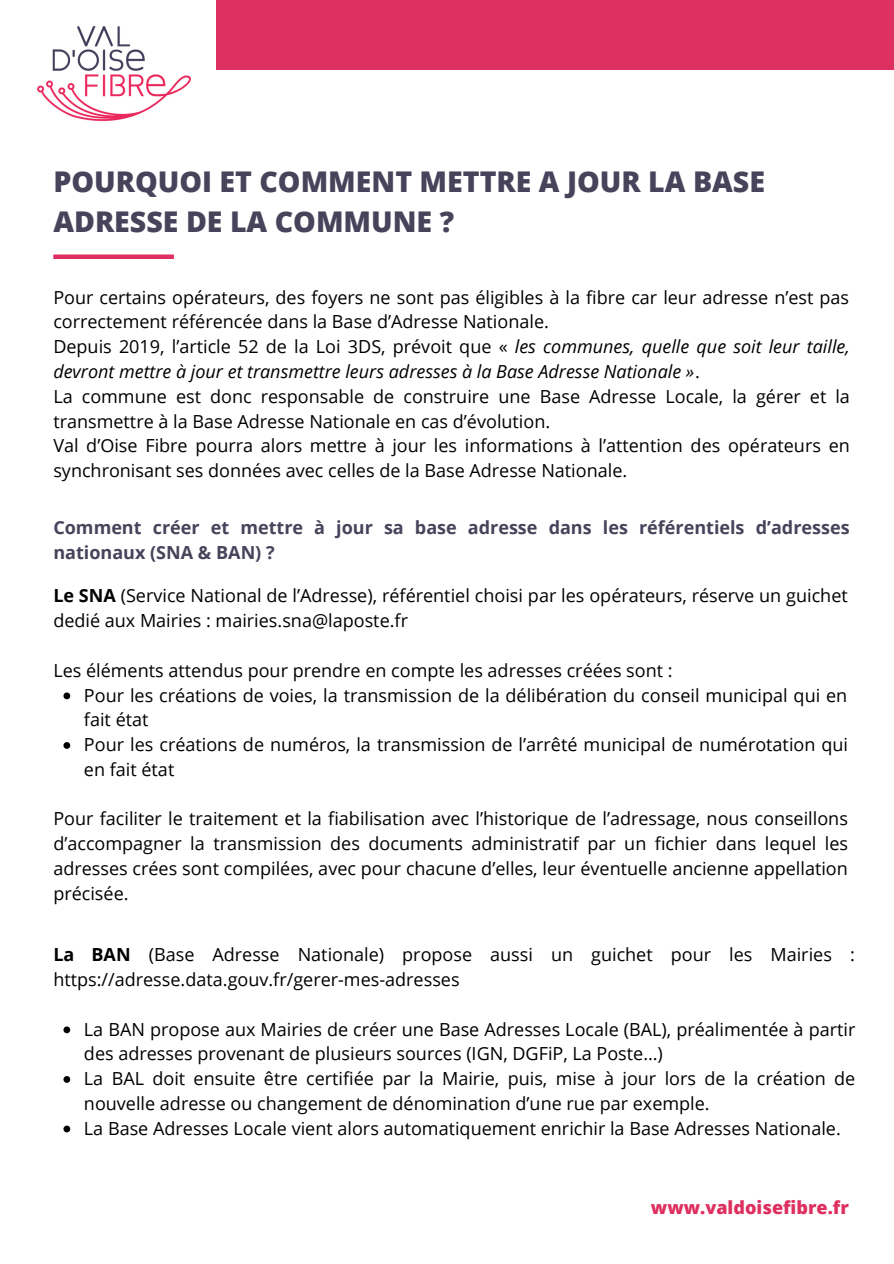
<style>
.page{position:relative;width:894px;height:1264px;background:#fff}
.page>*{position:absolute;margin:0;border:0;box-sizing:border-box;transform-origin:0 0}
.t1{font:800 28.5px/39.5px "Open Sans";color:#46435a}
.t2{font:18px/24.8px "Open Sans";color:#000}
.t3{font:700 18px/24.8px "Open Sans";color:#46435a}
.t4{font:800 18px "Open Sans";color:#de3060}
.s1{font-style:italic}
.s2{font-weight:700}
</style>
<div class="page">
<div style="left:216px;top:0;width:677px;height:69px;background:#de3060"></div>
<img style="left:37px;top:26px;width:154px;height:96px">
<svg style="left:63px;top:692px;width:7px;height:7px"></svg>
<svg style="left:63px;top:742px;width:7px;height:6px"></svg>
<svg style="left:63px;top:1026px;width:7px;height:7px"></svg>
<svg style="left:63px;top:1076px;width:7px;height:6px"></svg>
<svg style="left:63px;top:1125px;width:7px;height:7px"></svg>
<div style="left:53px;top:254px;width:121px;height:5px;background:#de3060"></div>
<h1 class="t1" style="left:53px;top:161px;width:713px">POURQUOI ET COMMENT METTRE A JOUR LA BASE<br>ADRESSE DE LA COMMUNE ?</h1>
<p class="t2" style="left:53px;top:284px;width:797px">Pour certains opérateurs, des foyers ne sont pas éligibles à la fibre car leur adresse n’est pas correctement référencée dans la Base d’Adresse Nationale.<br>Depuis 2019, l’article 52 de la Loi 3DS, prévoit que « <span class="s1">les communes, quelle que soit leur taille, devront mettre à jour et transmettre leurs adresses à la Base Adresse Nationale »</span>.<br>La commune est donc responsable de construire une Base Adresse Locale, la gérer et la transmettre à la Base Adresse Nationale en cas d’évolution.<br>Val d’Oise Fibre pourra alors mettre à jour les informations à l’attention des opérateurs en synchronisant ses données avec celles de la Base Adresse Nationale.</p>
<p class="t3" style="left:53px;top:515px;width:797px">Comment créer et mettre à jour sa base adresse dans les référentiels d’adresses nationaux (SNA &amp; BAN) ?</p>
<p class="t2" style="left:53px;top:583px;width:795px"><span class="s2">Le SNA</span> (Service National de l’Adresse), référentiel choisi par les opérateurs, réserve un guichet dedié aux Mairies : mairies.sna@laposte.fr</p>
<p class="t2" style="left:53px;top:657px;width:620px">Les éléments attendus pour prendre en compte les adresses créées sont :</p>
<p class="t2" style="left:84px;top:682px;width:765px">Pour les créations de voies, la transmission de la délibération du conseil municipal qui en fait état<br>Pour les créations de numéros, la transmission de l’arrêté municipal de numérotation qui en fait état</p>
<p class="t2" style="left:53px;top:806px;width:796px;text-align:justify">Pour faciliter le traitement et la fiabilisation avec l’historique de l’adressage, nous conseillons d’accompagner la transmission des documents administratif par un fichier dans lequel les adresses crées sont compilées, avec pour chacune d’elles, leur éventuelle ancienne appellation précisée.</p>
<p class="t2" style="left:53px;top:941px;width:802px"><span class="s2">La BAN</span> (Base Adresse Nationale) propose aussi un guichet pour les Mairies : https://adresse.data.gouv.fr/gerer-mes-adresses</p>
<p class="t2" style="left:84px;top:1016px;width:772px">La BAN propose aux Mairies de créer une Base Adresses Locale (BAL), préalimentée à partir des adresses provenant de plusieurs sources (IGN, DGFiP, La Poste…)<br>La BAL doit ensuite être certifiée par la Mairie, puis, mise à jour lors de la création de nouvelle adresse ou changement de dénomination d’une rue par exemple.<br>La Base Adresses Locale vient alors automatiquement enrichir la Base Adresses Nationale.</p>
<p class="t4" style="left:650px;top:1194px;width:199px">www.valdoisefibre.fr</p>
</div>
